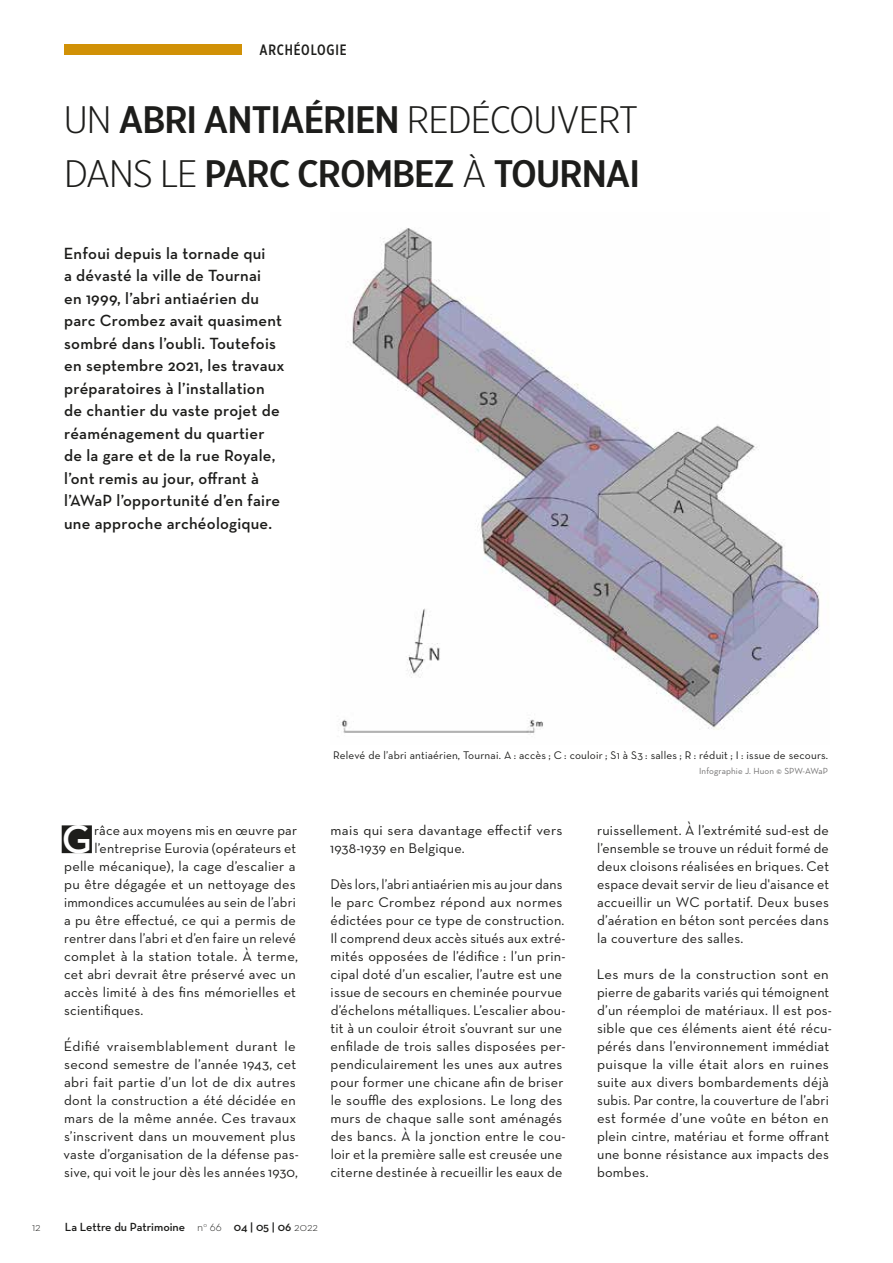
<style>
.page{position:relative;width:893px;height:1263px;background:#fff}
.page>*{position:absolute;margin:0;border:0;box-sizing:border-box;transform-origin:0 0}
.t1{font:40.65px "Neutra Text Demi SC";color:#fff}
.t2{font:500 38.25px/54px "Gotham X Narrow";letter-spacing:-.02em;color:#1d1d1b;scale:1.18 1}
.t3{font:600 16.5px/22.5px "Neutra Text";letter-spacing:.015em;color:#1d1d1b}
.t4{font:500 15px "Gotham X Narrow";letter-spacing:.05em;color:#1d1d1b}
.t5{font:14.25px/18px "Neutra Text";letter-spacing:.015em;color:#1d1d1b}
.t6{font:600 12px "Neutra Text";color:#1d1d1b}
.t7{font:300 12px "Neutra Text";color:#1d1d1b}
.t8{font:11.25px "Neutra Text";letter-spacing:.015em;color:#1d1d1b}
.t9{font:9px "Neutra Text";letter-spacing:.015em;color:#706f6f}
.s1{font-weight:300}
</style>
<div class="page">
<div style="left:62px;top:825px;width:30px;height:28px;background:#1d1d1b"></div>
<img style="left:338px;top:228px;width:482px;height:505px">
<div style="left:64px;top:44px;width:178px;height:11px;background:#d19106"></div>
<p class="t4" style="left:260px;top:40px;width:88px">ARCHÉOLOGIE</p>
<h2 class="t2" style="left:64px;top:92px;width:490px"><span class="s1">UN</span> ABRI ANTIAÉRIEN <span class="s1">REDÉCOUVERT<br>DANS LE</span> PARC CROMBEZ <span class="s1">À</span> TOURNAI</h2>
<p class="t3" style="left:64px;top:241px;width:222px">Enfoui depuis la tornade qui<br>a dévasté la ville de Tournai<br>en 1999, l’abri antiaérien du parc Crombez avait quasiment sombré dans l’oubli. Toutefois en septembre 2021, les travaux préparatoires à l’installation de chantier du vaste projet de réaménagement du quartier de la gare et de la rue Royale, l’ont remis au jour, offrant à l’AWaP l’opportunité d’en faire une approche archéologique.</p>
<p class="t8" style="left:333px;top:749px;width:496px">Relevé de l’abri antiaérien, Tournai. A : accès ; C : couloir ; S1 à S3 : salles ; R : réduit ; I : issue de secours.</p>
<p class="t9" style="left:699px;top:766px;width:131px">Infographie J. Huon © SPW-AWaP</p>
<h1 class="t1" style="left:62px;top:814px;width:32px">G</h1>
<p class="t5" style="left:94px;top:821px;width:204px">râce aux moyens mis en œuvre par</p>
<p class="t5" style="left:94px;top:839px;width:203px">l’entreprise Eurovia (opérateurs et</p>
<p class="t5" style="left:64px;top:857px;width:233px">pelle mécanique), la cage d’escalier a</p>
<p class="t5" style="left:64px;top:875px;width:233px">pu être dégagée et un nettoyage des</p>
<p class="t5" style="left:64px;top:893px;width:233px">immondices accumulées au sein de l’abri</p>
<p class="t5" style="left:64px;top:911px;width:233px">a pu être effectué, ce qui a permis de</p>
<p class="t5" style="left:64px;top:929px;width:233px">rentrer dans l’abri et d’en faire un relevé</p>
<p class="t5" style="left:64px;top:947px;width:236px">complet à la station totale. À terme,</p>
<p class="t5" style="left:64px;top:965px;width:233px">cet abri devrait être préservé avec un</p>
<p class="t5" style="left:64px;top:983px;width:234px">accès limité à des fins mémorielles et</p>
<p class="t5" style="left:64px;top:1001px;width:81px">scientifiques.</p>
<p class="t5" style="left:64px;top:1037px;width:237px">Édifié vraisemblablement durant le second semestre de l’année 1943, cet abri fait partie d’un lot de dix autres dont la construction a été décidée en mars de la même année. Ces travaux s’inscrivent dans un mouvement plus vaste d’organisation de la défense pas&shy;sive, qui voit le jour dès les années 1930,</p>
<p class="t5" style="left:330px;top:821px;width:234px">mais qui sera davantage effectif vers<br>1938-1939 en Belgique.</p>
<p class="t5" style="left:330px;top:875px;width:237px">Dès lors, l’abri antiaérien mis au jour dans le parc Crombez répond aux normes édictées pour ce type de construction.<br>Il comprend deux accès situés aux extré&shy;mités opposées de l’édifice : l’un prin&shy;cipal doté d’un escalier, l’autre est une issue de secours en cheminée pourvue d’échelons métalliques. L’escalier abou&shy;tit à un couloir étroit s’ouvrant sur une enfilade de trois salles disposées per&shy;pendiculairement les unes aux autres pour former une chicane afin de briser le souffle des explosions. Le long des murs de chaque salle sont aménagés des bancs. À la jonction entre le cou&shy;loir et la première salle est creusée une citerne destinée à recueillir les eaux de</p>
<p class="t7" style="left:32px;top:1219px;width:10px">12</p>
<p class="t6" style="left:65px;top:1219px;width:255px">La Lettre du Patrimoine <span class="s1">n</span><sup>o</sup> <span class="s1">66</span> 04 | 05 | 06 <span class="s1">2022</span></p>
<p class="t5" style="left:597px;top:821px;width:234px;text-align:justify">ruissellement. À l’extrémité sud-est de l’ensemble se trouve un réduit formé de deux cloisons réalisées en briques. Cet espace devait servir de lieu d'aisance et accueillir un WC portatif. Deux buses d’aération en béton sont percées dans la couverture des salles.</p>
<p class="t5" style="left:597px;top:965px;width:237px">Les murs de la construction sont en pierre de gabarits variés qui témoignent d’un réemploi de matériaux. Il est pos&shy;sible que ces éléments aient été récu&shy;pérés dans l’environnement immédiat puisque la ville était alors en ruines suite aux divers bombardements déjà subis. Par contre, la couverture de l’abri est formée d’une voûte en béton en plein cintre, matériau et forme offrant une bonne résistance aux impacts des bombes.</p>
</div>
